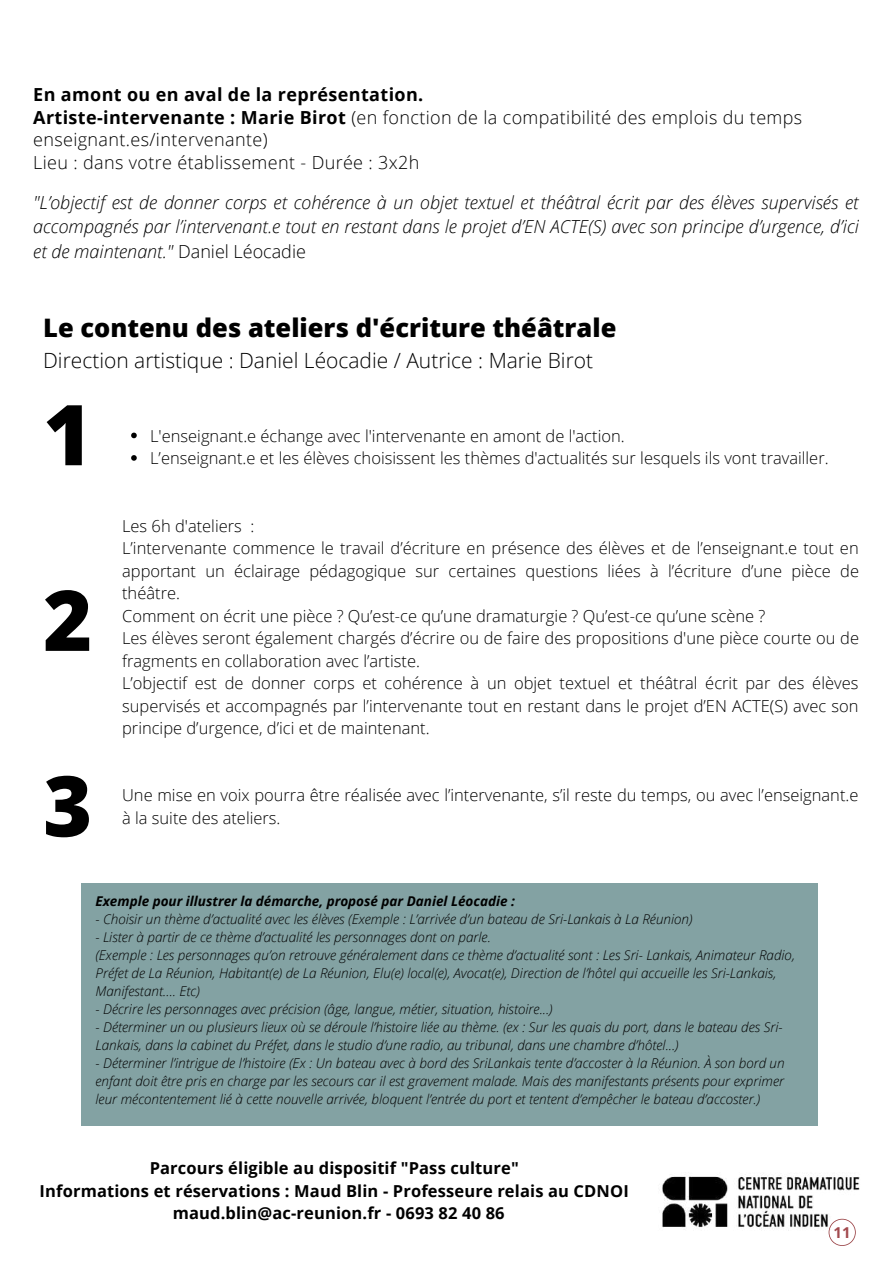
<style>
.page{position:relative;width:893px;height:1264px;background:#fff}
.page>*{position:absolute;margin:0;border:0;box-sizing:border-box;transform-origin:0 0}
.t1{font:800 83.85px "Open Sans";color:#000}
.t2{font:800 25.5px "Open Sans";color:#000}
.t3{font:300 21px "Open Sans";color:#000}
.t4{font:italic 300 18px/24.8px "Open Sans";color:#000;text-align:justify}
.t5{font:300 18px/22.5px "Open Sans";letter-spacing:.02em;color:#000}
.t6{font:300 16.5px/22.5px "Open Sans";color:#000}
.t7{font:700 16.5px/22.5px "Open Sans";letter-spacing:.01em;color:#000;text-align:center}
.t8{font:700 15px "Open Sans";color:#a2494d}
.t9{font:italic 300 13.5px/18px "Open Sans";color:#000}
.t10{font:italic 700 13.5px "Open Sans";color:#000}
.s1{font-weight:700}
.s2{font-style:normal}
</style>
<div class="page">
<svg style="left:131px;top:432px;width:6px;height:6px"></svg>
<svg style="left:131px;top:455px;width:6px;height:6px"></svg>
<img style="left:662px;top:1174px;width:198px;height:63px">
<div style="left:82px;top:883px;width:736px;height:242px;background:#83a2a3"></div>
<svg style="left:828px;top:1218px;width:27px;height:27px"></svg>
<h3 class="t5" style="left:33px;top:83px;width:770px"><span class="s1">En amont ou en aval de la représentation.<br>Artiste-intervenante : Marie Birot</span> (en fonction de la compatibilité des emplois du temps enseignant.es/intervenante)<br>Lieu : dans votre établissement - Durée : 3x2h</h3>
<p class="t4" style="left:33px;top:189px;width:827px">"L’objectif est de donner corps et cohérence à un objet textuel et théâtral écrit par des élèves supervisés et accompagnés par l’intervenant.e tout en restant dans le projet d’EN ACTE(S) avec son principe d’urgence, d’ici et de maintenant." <span class="s2">Daniel Léocadie</span></p>
<h2 class="t2" style="left:43px;top:310px;width:574px">Le contenu des ateliers d'écriture théâtrale</h2>
<h3 class="t3" style="left:43px;top:346px;width:551px">Direction artistique : Daniel Léocadie / Autrice : Marie Birot</h3>
<h1 class="t1" style="left:43px;top:375px;width:51px">1</h1>
<h1 class="t1" style="left:43px;top:561px;width:51px">2</h1>
<h1 class="t1" style="left:43px;top:747px;width:51px">3</h1>
<p class="t6" style="left:150px;top:424px;width:680px">L'enseignant.e échange avec l'intervenante en amont de l'action.<br>L’enseignant.e et les élèves choisissent les thèmes d'actualités sur lesquels ils vont travailler.</p>
<p class="t6" style="left:122px;top:514px;width:738px">Les 6h d'ateliers :<br>L’intervenante commence le travail d’écriture en présence des élèves et de l’enseignant.e tout en apportant un éclairage pédagogique sur certaines questions liées à l’écriture d’une pièce de théâtre.<br>Comment on écrit une pièce ? Qu’est-ce qu’une dramaturgie ? Qu’est-ce qu’une scène ?<br>Les élèves seront également chargés d’écrire ou de faire des propositions d'une pièce courte ou de fragments en collaboration avec l’artiste.<br>L’objectif est de donner corps et cohérence à un objet textuel et théâtral écrit par des élèves supervisés et accompagnés par l’intervenante tout en restant dans le projet d’EN ACTE(S) avec son principe d’urgence, d’ici et de maintenant.</p>
<p class="t6" style="left:122px;top:783px;width:737px">Une mise en voix pourra être réalisée avec l’intervenante, s’il reste du temps, ou avec l’enseignant.e à la suite des ateliers.</p>
<p class="t10" style="left:95px;top:891px;width:421px">Exemple pour illustrer la démarche, proposé par Daniel Léocadie :</p>
<p class="t9" style="left:95px;top:910px;width:598px">- Choisir un thème d’actualité avec les élèves (Exemple : L’arrivée d’un bateau de Sri-Lankais à La Réunion)</p>
<p class="t9" style="left:95px;top:928px;width:701px">- Lister à partir de ce thème d’actualité les personnages dont on parle.<br>(Exemple : Les personnages qu’on retrouve généralement dans ce thème d’actualité sont : Les Sri- Lankais, Animateur Radio, Préfet de La Réunion, Habitant(e) de La Réunion, Elu(e) local(e), Avocat(e), Direction de l’hôtel qui accueille les Sri-Lankais, Manifestant…. Etc)</p>
<p class="t9" style="left:95px;top:1000px;width:458px">- Décrire les personnages avec précision (âge, langue, métier, situation, histoire...)</p>
<p class="t9" style="left:95px;top:1018px;width:688px">- Déterminer un ou plusieurs lieux où se déroule l’histoire liée au thème. (ex : Sur les quais du port, dans le bateau des Sri-<br>Lankais, dans la cabinet du Préfet, dans le studio d’une radio, au tribunal, dans une chambre d’hôtel...)</p>
<p class="t9" style="left:95px;top:1053px;width:690px;text-align:justify">- Déterminer l’intrigue de l’histoire (Ex : Un bateau avec à bord des SriLankais tente d’accoster à la Réunion. À son bord un enfant doit être pris en charge par les secours car il est gravement malade. Mais des manifestants présents pour exprimer leur mécontentement lié à cette nouvelle arrivée, bloquent l’entrée du port et tentent d’empêcher le bateau d’accoster.)</p>
<p class="t7" style="left:40px;top:1156px;width:590px">Parcours éligible au dispositif "Pass culture"<br>Informations et réservations : Maud Blin - Professeure relais au CDNOI maud.blin@ac-reunion.fr - 0693 82 40 86</p>
<p class="t8" style="left:833px;top:1221px;width:19px">11</p>
</div>
